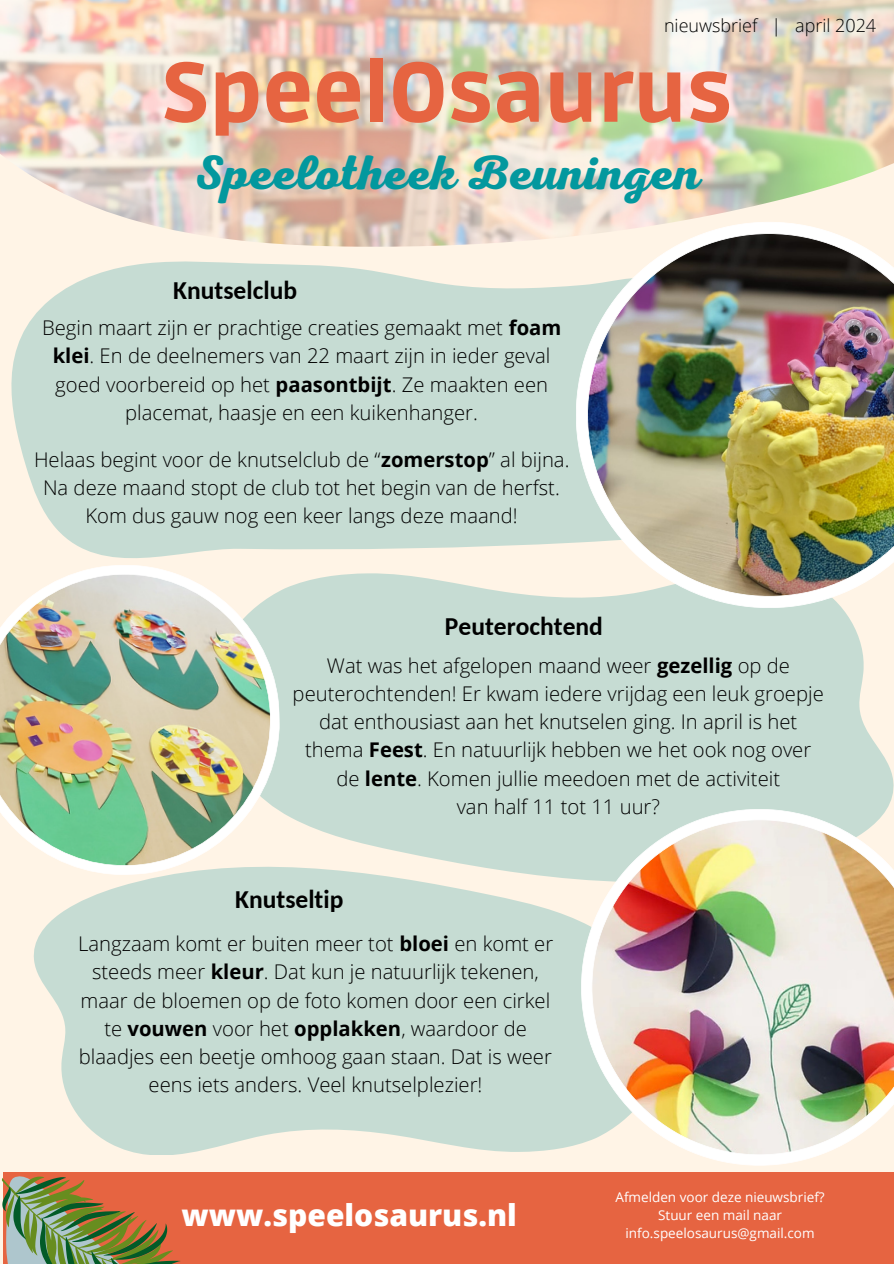
<style>
.page{position:relative;width:894px;height:1264px;background:#fff}
.page>*{position:absolute;margin:0;border:0;box-sizing:border-box;transform-origin:0 0}
.t1{font:900 83.7px "Ruda";color:#e66441}
.t2{font:48.9px "RTL Adam Script Bold";color:#03989e}
.t3{font:800 30px "Open Sans";color:#fff}
.t4{font:700 25.5px "Carlito";color:#000}
.t5{font:300 20.25px/28.2px "Open Sans";color:#000;text-align:center}
.t6{font:300 18px "Open Sans";color:#000}
.t7{font:13.5px/18px "Open Sans";color:#fff;text-align:center}
.s1{font-weight:700}
</style>
<div class="page">
<div style="left:0;top:0;width:893px;height:1263px;background:#fff4e6"></div>
<div style="left:3px;top:1172px;width:890px;height:91px;background:#e66441"></div>
<svg style="left:1px;top:1176px;width:180px;height:87px"></svg>
<svg style="left:34px;top:876px;width:547px;height:278px;background:#ccded5"></svg>
<svg style="left:214px;top:573px;width:679px;height:309px;background:#cbded4"></svg>
<svg style="left:11px;top:261px;width:564px;height:297px;background:#cbded4"></svg>
<img style="left:0;top:565px;width:280px;height:310px">
<img style="left:581px;top:809px;width:312px;height:356px">
<img style="left:0;top:0;width:893px;height:247px">
<img style="left:575px;top:222px;width:318px;height:386px">
<p class="t6" style="left:663px;top:13px;width:213px">nieuwsbrief | april 2024</p>
<h1 class="t1" style="left:162px;top:45px;width:571px">SpeelOsaurus</h1>
<h2 class="t2" style="left:193px;top:144px;width:508px">Speelotheek Beuningen</h2>
<p class="t4" style="left:173px;top:279px;width:125px">Knutselclub</p>
<p class="t5" style="left:42px;top:313px;width:520px">Begin maart zijn er prachtige creaties gemaakt met <span class="s1">foam klei</span>. En de deelnemers van 22 maart zijn in ieder geval goed voorbereid op het <span class="s1">paasontbijt</span>. Ze maakten een placemat, haasje en een kuikenhanger.</p>
<p class="t5" style="left:34px;top:445px;width:537px">Helaas begint voor de knutselclub de “<span class="s1">zomerstop</span>” al bijna.<br>Na deze maand stopt de club tot het begin van de herfst.<br>Kom dus gauw nog een keer langs deze maand!</p>
<p class="t4" style="left:445px;top:615px;width:159px">Peuterochtend</p>
<p class="t5" style="left:292px;top:651px;width:532px">Wat was het afgelopen maand weer <span class="s1">gezellig</span> op de peuterochtenden! Er kwam iedere vrijdag een leuk groepje dat enthousiast aan het knutselen ging. In april is het thema <span class="s1">Feest</span>. En natuurlijk hebben we het ook nog over de <span class="s1">lente</span>. Komen jullie meedoen met de activiteit<br>van half 11 tot 11 uur?</p>
<p class="t4" style="left:235px;top:889px;width:110px">Knutseltip</p>
<p class="t5" style="left:78px;top:929px;width:476px">Langzaam komt er buiten meer tot <span class="s1">bloei</span> en komt er steeds meer <span class="s1">kleur</span>. Dat kun je natuurlijk tekenen, maar de bloemen op de foto komen door een cirkel te <span class="s1">vouwen</span> voor het <span class="s1">opplakken</span>, waardoor de blaadjes een beetje omhoog gaan staan. Dat is weer eens iets anders. Veel knutselplezier!</p>
<h3 class="t3" style="left:181px;top:1194px;width:337px">www.speelosaurus.nl</h3>
<p class="t7" style="left:615px;top:1187px;width:211px">Afmelden voor deze nieuwsbrief?<br>Stuur een mail naar info.speelosaurus@gmail.com</p>
</div>
